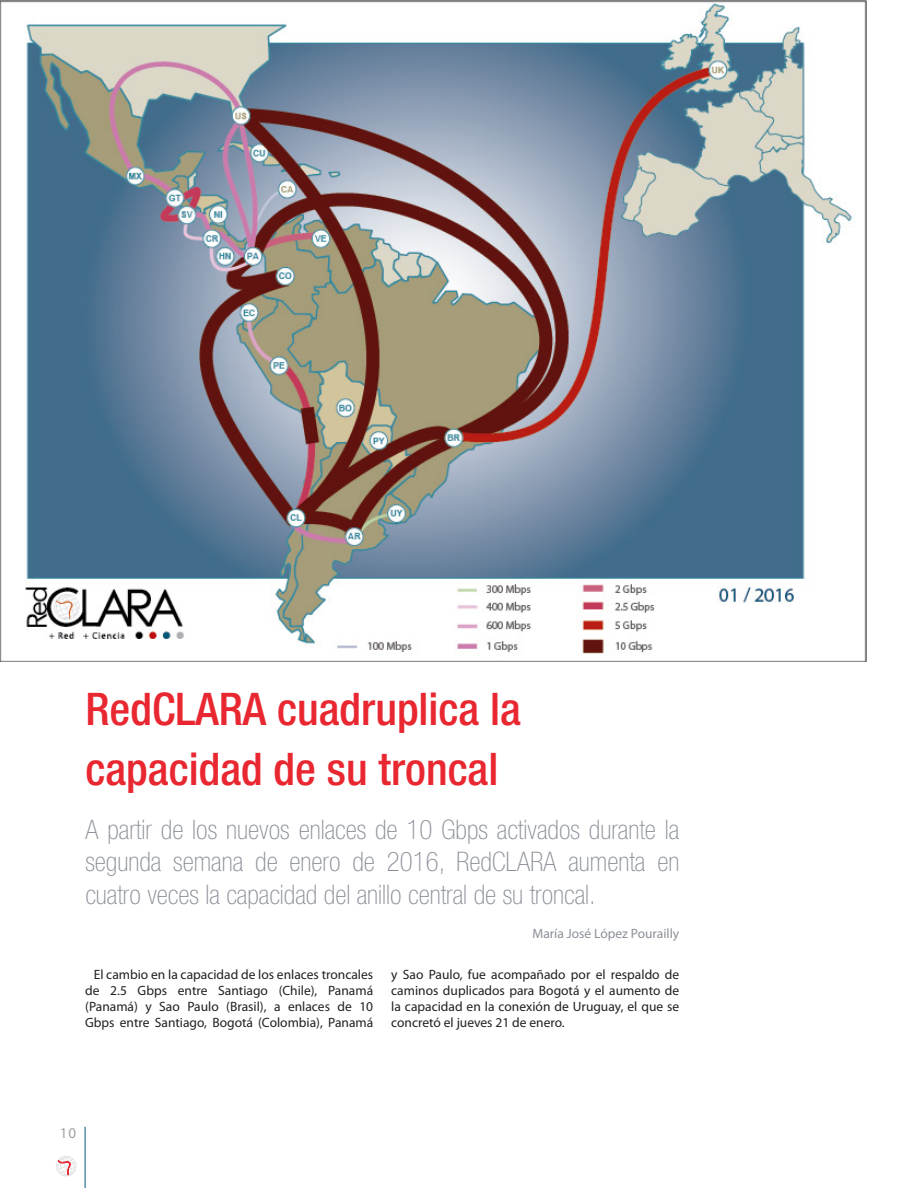
<style>
.page{position:relative;width:918px;height:1188px;background:#fff}
.page>*{position:absolute;margin:0;border:0;box-sizing:border-box;transform-origin:0 0}
.Titulo_1_gordo{font:500 condensed 45px/60px "Helvetica Neue LT Std";color:#e92731}
.Bajada{font:100 condensed 27px/32.4px "Helvetica Neue LT Std";color:#8b9098;text-align:justify}
.t1{font:15px "Myriad Pro";color:#a0a1a5}
.Estilo_de_párrafo_1{font:13.5px/16.2px "Myriad Pro";color:#231f20;text-align:justify}
.Estilo_de_párrafo_1-2{font:13.5px "Myriad Pro";color:#8b9098}
</style>
<div class="page">
<svg style="left:56px;top:1156px;width:21px;height:21px"></svg>
<hr style="left:85px;top:1127px;width:1px;height:61px;background:#005a83">
<img style="left:0;top:0;width:867px;height:662px">
<p class="Titulo_1_gordo" style="left:85px;top:679px;width:437px">RedCLARA cuadruplica la capacidad de su troncal</p>
<p class="Bajada" style="left:85px;top:813px;width:595px">A partir de los nuevos enlaces de 10 Gbps activados durante la segunda semana de enero de 2016, RedCLARA aumenta en cuatro veces la capacidad del anillo central de su troncal.</p>
<p class="Estilo_de_párrafo_1-2" style="left:532px;top:925px;width:148px">María José López Pourailly</p>
<p class="Estilo_de_párrafo_1" style="left:85px;top:966px;width:290px;text-indent:9px">El cambio en la capacidad de los enlaces troncales de 2.5 Gbps entre Santiago (Chile), Panamá (Panamá) y Sao Paulo (Brasil), a enlaces de 10<br>Gbps entre Santiago, Bogotá (Colombia), Panamá</p>
<p class="Estilo_de_párrafo_1" style="left:391px;top:966px;width:290px">y Sao Paulo, fue acompañado por el respaldo de caminos duplicados para Bogotá y el aumento de la capacidad en la conexión de Uruguay, el que se concretó el jueves 21 de enero.</p>
<p class="t1" style="left:60px;top:1124px;width:18px">10</p>
</div>
